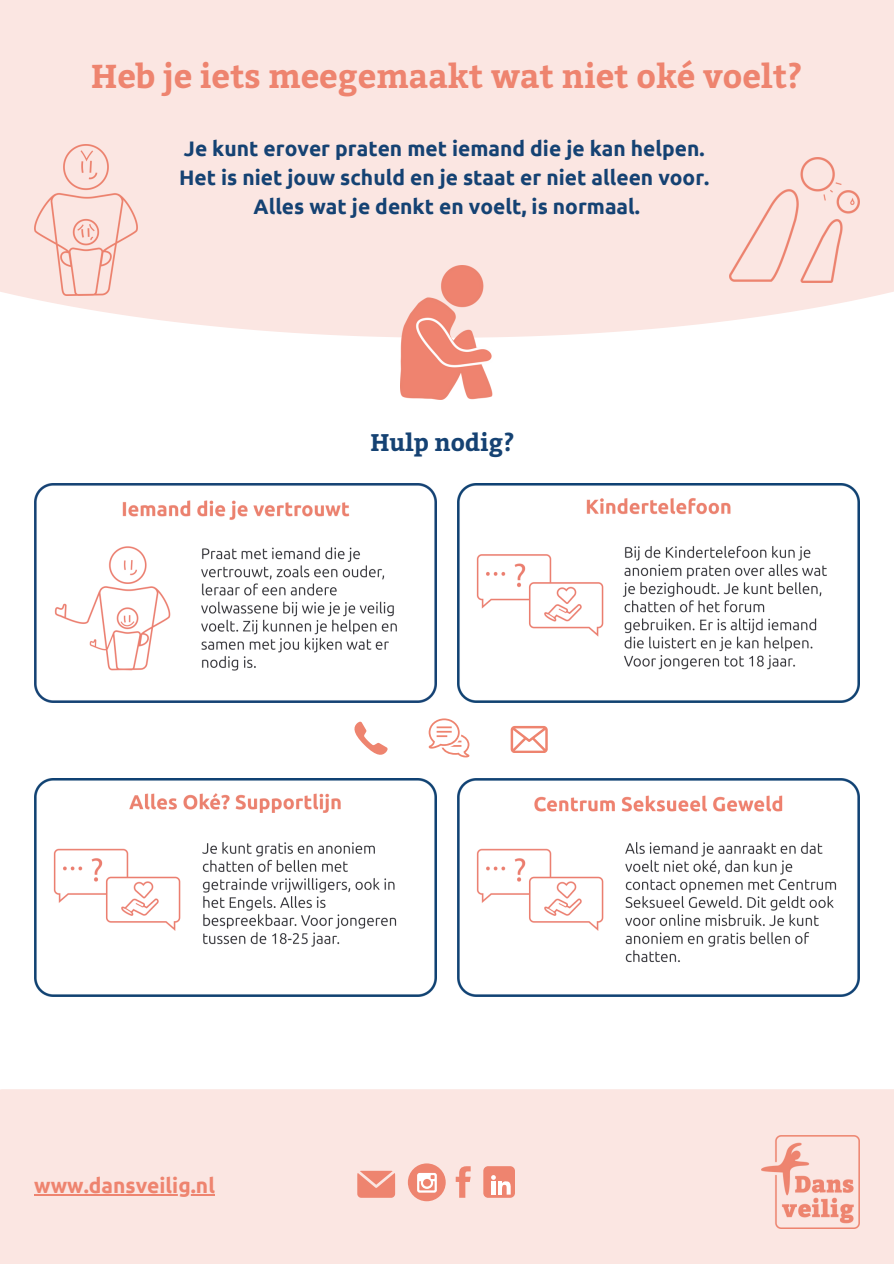
<style>
.page{position:relative;width:894px;height:1264px;background:#fff}
.page>*{position:absolute;margin:0;border:0;box-sizing:border-box;transform-origin:0 0}
.t1{font:700 33px "Bitter";color:#ee846f}
.t2{font:700 24px "Bitter";color:#154273}
.t3{font:700 21px "Ubuntu";color:#154273}
.t4{font:700 21px "Ubuntu";color:#ee846f}
</style>
<div class="page">
<div style="left:0;top:0;width:893px;height:337px;background:#fbe6e2"></div>
<div style="left:0;top:1089px;width:893px;height:174px;background:#fbe6e2"></div>
<img style="left:761px;top:1135px;width:98px;height:93px">
<div style="left:408px;top:1163px;width:37px;height:38px;background:#ee846f;border-radius:50%"></div>
<svg style="left:417px;top:1173px;width:19px;height:19px"></svg>
<svg style="left:455px;top:1166px;width:15px;height:31px"></svg>
<div style="left:483px;top:1166px;width:31px;height:31px;background:#ee846f;border-radius:5px"></div>
<svg style="left:491px;top:1175px;width:20px;height:19px"></svg>
<svg style="left:357px;top:1170px;width:38px;height:27px"></svg>
<img style="left:400px;top:266px;width:93px;height:134px">
<img style="left:34px;top:144px;width:104px;height:151px">
<img style="left:728px;top:157px;width:131px;height:125px">
<img style="left:34px;top:484px;width:402px;height:218px">
<img style="left:457px;top:484px;width:402px;height:218px">
<img style="left:34px;top:778px;width:402px;height:218px">
<img style="left:457px;top:778px;width:402px;height:218px">
<svg style="left:354px;top:721px;width:33px;height:34px"></svg>
<svg style="left:428px;top:718px;width:41px;height:39px"></svg>
<svg style="left:510px;top:726px;width:37px;height:27px"></svg>
<hr style="left:34px;top:1194px;width:181px;height:1px;background:#ee846f">
<h1 class="t1" style="left:91px;top:52px;width:712px">Heb je iets meegemaakt wat niet oké voelt?</h1>
<p class="t3" style="left:184px;top:136px;width:522px">Je kunt erover praten met iemand die je kan helpen.</p>
<p class="t3" style="left:179px;top:165px;width:531px">Het is niet jouw schuld en je staat er niet alleen voor.</p>
<p class="t3" style="left:253px;top:194px;width:388px">Alles wat je denkt en voelt, is normaal.</p>
<p class="t2" style="left:370px;top:424px;width:145px">Hulp nodig?</p>
<p class="t4" style="left:34px;top:1173px;width:182px">www.dansveilig.nl</p>
</div>
